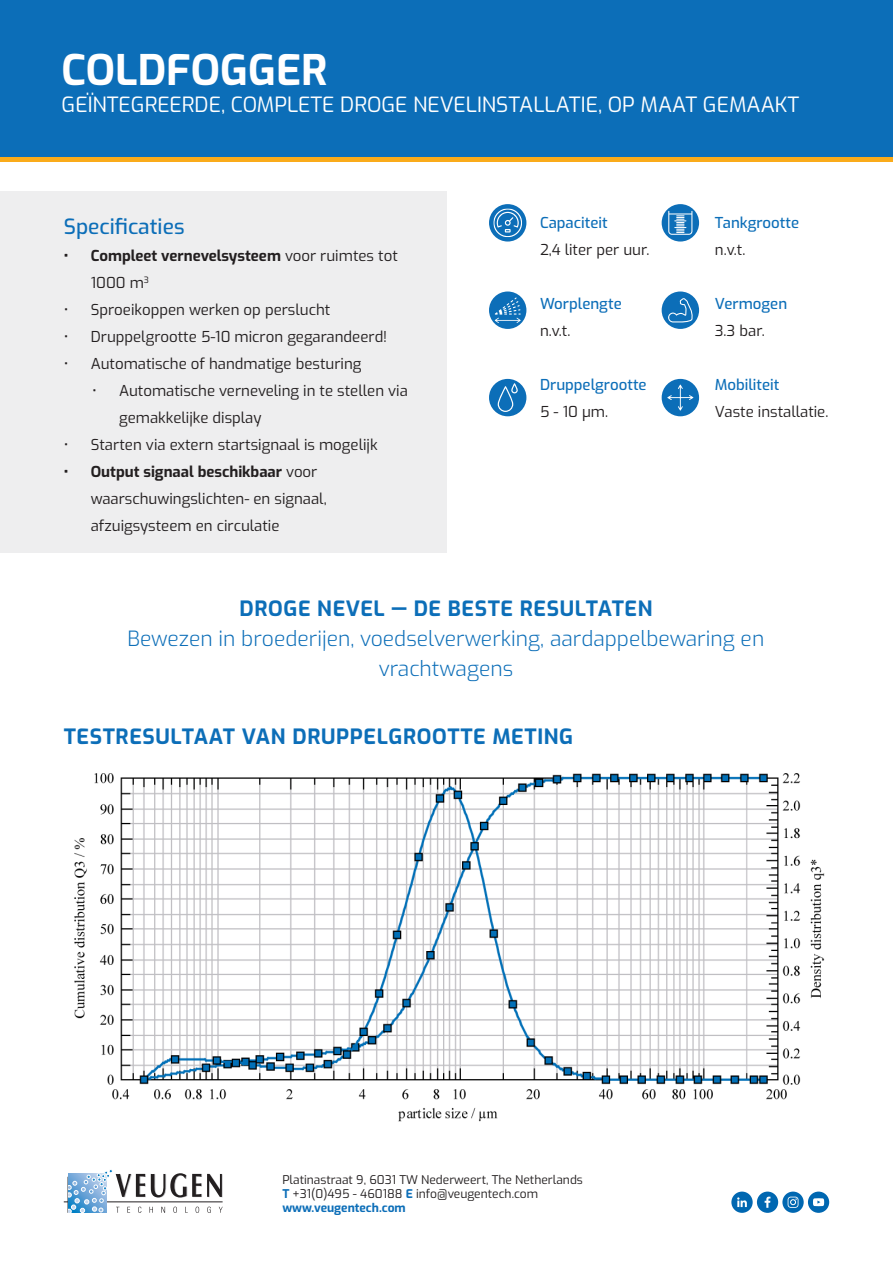
<style>
.page{position:relative;width:893px;height:1263px;background:#fff}
.page>*{position:absolute;margin:0;border:0;box-sizing:border-box;transform-origin:0 0}
.t1{font:700 42px "Exo";color:#fff}
.t2{font:300 21px/30px "Exo";color:#0c6eb8;text-align:center}
.Folder_kop{font:700 21px "Exo";letter-spacing:.03em;color:#0c6eb8}
.t3{font:21px "Exo";color:#fff}
.t4{font:500 21px "Exo";color:#0c6eb8}
.t5{font:15px/27px "Exo";color:#231f20}
.t6{font:500 15px "Exo";color:#0c6eb8}
.t7{font:700 15px/27px "Exo";color:#231f20}
.t8{font:12px "Exo";color:#231f20}
.t9{font:700 12px "Exo";color:#0c6eb8}
.s1{font-weight:400}
.s2{font-weight:700}
.s3{font-weight:700;color:#0c6eb8}
</style>
<div class="page">
<div style="left:0;top:0;width:893px;height:157px;background:#0c6eb8"></div>
<div style="left:0;top:157px;width:893px;height:5px;background:#faab1a"></div>
<hr style="left:64px;top:1201px;width:159px;height:1px;background:#231f20">
<svg style="left:67px;top:1169px;width:156px;height:44px"></svg>
<svg style="left:731px;top:1191px;width:98px;height:22px"></svg>
<div style="left:489px;top:204px;width:37px;height:38px;background:#0c6eb8;border-radius:50%"></div>
<svg style="left:493px;top:208px;width:29px;height:29px"></svg>
<div style="left:489px;top:291px;width:37px;height:38px;background:#0c6eb8;border-radius:50%"></div>
<svg style="left:495px;top:297px;width:26px;height:26px"></svg>
<div style="left:489px;top:379px;width:37px;height:37px;background:#0c6eb8;border-radius:50%"></div>
<svg style="left:498px;top:383px;width:20px;height:29px"></svg>
<div style="left:662px;top:204px;width:37px;height:38px;background:#0c6eb8;border-radius:50%"></div>
<svg style="left:668px;top:211px;width:24px;height:24px"></svg>
<div style="left:662px;top:291px;width:37px;height:38px;background:#0c6eb8;border-radius:50%"></div>
<svg style="left:668px;top:298px;width:25px;height:24px"></svg>
<div style="left:662px;top:379px;width:37px;height:37px;background:#0c6eb8;border-radius:50%"></div>
<svg style="left:667px;top:385px;width:26px;height:26px"></svg>
<div style="left:0;top:191px;width:446px;height:362px;background:#eeeeef"></div>
<img style="left:74px;top:773px;width:751px;height:349px">
<p class="t1" style="left:62px;top:38px;width:267px">COLDFOGGER</p>
<p class="t3" style="left:62px;top:88px;width:739px">GEÏNTEGREERDE, COMPLETE DROGE NEVELINSTALLATIE, OP MAAT GEMAAKT</p>
<p class="t4" style="left:64px;top:210px;width:122px">Specificaties</p>
<p class="t7" style="left:91px;top:241px;width:309px;text-indent:-27px">• Compleet vernevelsysteem <span class="s1">voor ruimtes tot<br>1000 m</span><sup>3</sup></p>
<p class="t5" style="left:64px;top:295px;width:268px">• Sproeikoppen werken op perslucht</p>
<p class="t5" style="left:64px;top:322px;width:325px">• Druppelgrootte 5-10 micron gegarandeerd!</p>
<p class="t5" style="left:64px;top:349px;width:299px">• Automatische of handmatige besturing</p>
<p class="t5" style="left:119px;top:376px;width:290px;text-indent:-27px">• Automatische verneveling in te stellen via gemakkelijke display</p>
<p class="t5" style="left:64px;top:430px;width:315px">• Starten via extern startsignaal is mogelijk</p>
<p class="t5" style="left:91px;top:457px;width:237px;text-indent:-27px"><span class="s2">• Output signaal beschikbaar</span> voor waarschuwingslichten- en signaal, afzuigsysteem en circulatie</p>
<p class="t6" style="left:540px;top:211px;width:69px">Capaciteit</p>
<p class="t5" style="left:540px;top:235px;width:111px">2,4 liter per uur.</p>
<p class="t6" style="left:540px;top:292px;width:83px">Worplengte</p>
<p class="t5" style="left:540px;top:316px;width:32px">n.v.t.</p>
<p class="t6" style="left:540px;top:373px;width:108px">Druppelgrootte</p>
<p class="t5" style="left:540px;top:397px;width:70px">5 - 10 μm.</p>
<p class="t6" style="left:715px;top:211px;width:86px">Tankgrootte</p>
<p class="t5" style="left:715px;top:235px;width:32px">n.v.t.</p>
<p class="t6" style="left:715px;top:292px;width:74px">Vermogen</p>
<p class="t5" style="left:715px;top:316px;width:51px">3.3 bar.</p>
<p class="t6" style="left:715px;top:373px;width:66px">Mobiliteit</p>
<p class="t5" style="left:715px;top:397px;width:115px">Vaste installatie.</p>
<p class="Folder_kop" style="left:239px;top:593px;width:414px">DROGE NEVEL — DE BESTE RESULTATEN</p>
<p class="t2" style="left:128px;top:623px;width:638px">Bewezen in broederijen, voedselverwerking, aardappelbewaring en vrachtwagens</p>
<p class="Folder_kop" style="left:64px;top:720px;width:511px">TESTRESULTAAT VAN DRUPPELGROOTTE METING</p>
<p class="t8" style="left:282px;top:1170px;width:302px">Platinastraat 9, 6031 TW Nederweert, The Netherlands</p>
<p class="t8" style="left:282px;top:1184px;width:257px"><span class="s3">T</span> +31(0)495 - 460188 <span class="s3">E</span> info@veugentech.com</p>
<p class="t9" style="left:282px;top:1198px;width:125px">www.veugentech.com</p>
</div>
